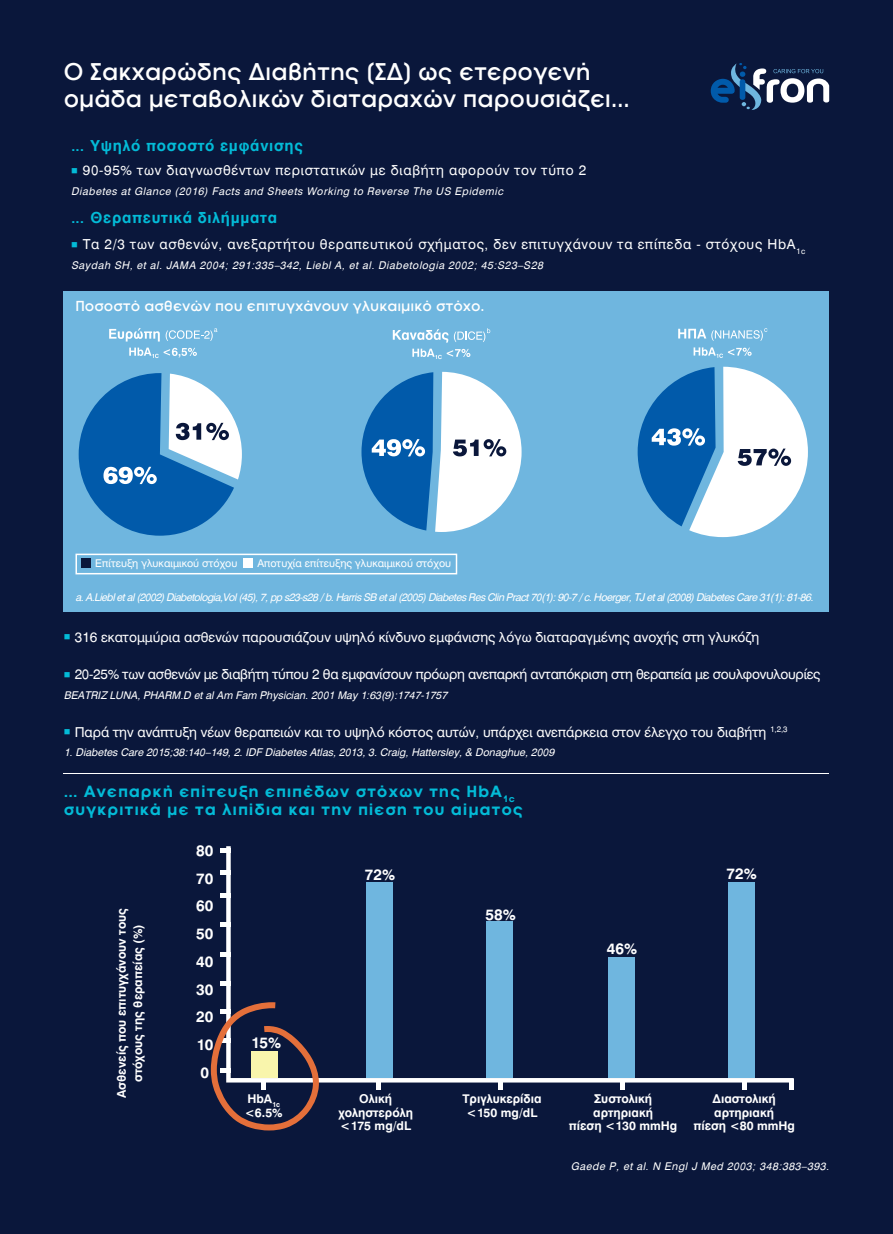
<style>
.page{position:relative;width:893px;height:1234px;background:#fff}
.page>*{position:absolute;margin:0;border:0;box-sizing:border-box;transform-origin:0 0}
.t1{font:22.5px/27px "Art Avanti Demi";letter-spacing:-.005em;color:#fff}
.t2{font:700 15px/18px "Art Avanti";letter-spacing:.05em;color:#03bbd7}
.t3{font:700 15px "Mg Helvetica";letter-spacing:.05em;color:#03bbd7}
.t4{font:700 15px/27.8px "Mg Helvetica";color:#fff;text-align:justify}
.t5{font:13.5px "Mg Helvetica";color:#fff}
.t6{font:13.5px "Mg Helvetica";letter-spacing:.05em;color:#fff}
.t7{font:13.5px "Mg Helvetica";letter-spacing:-.02em;color:#fff}
.t8{font:13.5px "Art Avanti Demi";color:#fff}
.t9{font:700 12px/13.5px "Mg Helvetica";color:#fff;text-align:center}
.t10{font:italic 10.5px "Mg Helvetica";letter-spacing:.05em;color:#fff}
.t11{font:italic 10.5px "Mg Helvetica";color:#fff}
.t12{font:italic 10.5px "Mg Helvetica";letter-spacing:-.05em;color:#fff}
.t13{font:10.5px "Mg Helvetica";color:#fff}
.s1{color:#03bbd7}
</style>
<div class="page">
<div style="left:0;top:0;width:893px;height:1233px;background:#0a173b"></div>
<svg style="left:711px;top:63px;width:118px;height:47px"></svg>
<hr style="left:64px;top:772px;width:765px;height:1px;background:#fff">
<svg style="left:226px;top:846px;width:563px;height:236px"></svg>
<div style="left:220px;top:847px;width:11px;height:5px;background:#fff"></div>
<div style="left:220px;top:869px;width:11px;height:5px;background:#fff"></div>
<hr style="left:220px;top:893px;width:11px;height:4px;background:#fff">
<hr style="left:220px;top:922px;width:11px;height:4px;background:#fff">
<div style="left:220px;top:951px;width:11px;height:5px;background:#fff"></div>
<hr style="left:220px;top:981px;width:11px;height:4px;background:#fff">
<div style="left:376px;top:1078px;width:5px;height:11px;background:#fff"></div>
<div style="left:498px;top:1078px;width:5px;height:11px;background:#fff"></div>
<div style="left:620px;top:1078px;width:5px;height:11px;background:#fff"></div>
<hr style="left:742px;top:1078px;width:4px;height:11px;background:#fff">
<div style="left:789px;top:1078px;width:5px;height:11px;background:#fff"></div>
<div style="left:366px;top:882px;width:27px;height:195px;background:#6fb6df"></div>
<div style="left:729px;top:882px;width:26px;height:195px;background:#6fb6df"></div>
<div style="left:486px;top:921px;width:27px;height:156px;background:#6fb6df"></div>
<div style="left:608px;top:956px;width:26px;height:121px;background:#6fb6df"></div>
<svg style="left:211px;top:1001px;width:108px;height:129px"></svg>
<div style="left:64px;top:291px;width:765px;height:320px;background:#6fb6df"></div>
<svg style="left:75px;top:553px;width:382px;height:21px"></svg>
<div style="left:82px;top:559px;width:9px;height:9px;background:#0a173b"></div>
<div style="left:244px;top:559px;width:9px;height:9px;background:#fff"></div>
<svg style="left:109px;top:328px;width:51px;height:13px"></svg>
<svg style="left:166px;top:328px;width:51px;height:13px"></svg>
<svg style="left:129px;top:347px;width:68px;height:11px"></svg>
<svg style="left:79px;top:373px;width:163px;height:162px"></svg>
<svg style="left:393px;top:328px;width:97px;height:14px"></svg>
<svg style="left:412px;top:348px;width:58px;height:11px"></svg>
<svg style="left:361px;top:372px;width:161px;height:160px"></svg>
<svg style="left:678px;top:328px;width:89px;height:13px"></svg>
<svg style="left:694px;top:347px;width:58px;height:11px"></svg>
<svg style="left:638px;top:366px;width:170px;height:171px"></svg>
<h1 class="t1" style="left:64px;top:58px;width:567px">Ο Σακχαρώδης ∆ιαβήτης (Σ∆) ως ετερογενή οµάδα µεταβολικών διαταραχών παρουσιάζει…</h1>
<p class="t3" style="left:71px;top:137px;width:233px">… Υψηλό ποσοστό εµφάνισης</p>
<p class="t6" style="left:71px;top:162px;width:516px"><span class="s1">■</span> 90-95% των διαγνωσθέντων περιστατικών µε διαβήτη αφορούν τον τύπο 2</p>
<p class="t10" style="left:71px;top:184px;width:433px">Diabetes at Glance (2016) Facts and Sheets Working to Reverse The US Epidemic</p>
<p class="t3" style="left:71px;top:208px;width:207px">… Θεραπευτικά διλήµµατα</p>
<p class="t6" style="left:71px;top:236px;width:735px"><span class="s1">■</span> Τα 2/3 των ασθενών, ανεξαρτήτου θεραπευτικού σχήµατος, δεν επιτυγχάνουν τα επίπεδα - στόχους HbA<sub>1c</sub></p>
<p class="t10" style="left:71px;top:258px;width:473px">Saydah SH, et al. JAMA 2004; 291:335–342, Liebl A, et al. Diabetologia 2002; 45:S23–S28</p>
<p class="t8" style="left:75px;top:298px;width:410px">Ποσοστό ασθενών που επιτυγχάνουν γλυκαιµικό στόχο.</p>
<p class="t13" style="left:95px;top:557px;width:144px">Επίτευξη γλυκαιµικού στόχου</p>
<p class="t13" style="left:257px;top:557px;width:195px">Αποτυχία επίτευξης γλυκαιµικού στόχου</p>
<p class="t12" style="left:75px;top:591px;width:739px">a. Α.Liebl et al (2002) Diabetologia,Vol (45), 7, pp s23-s28 / b. Harris SB et al (2005) Diabetes Res Clin Pract 70(1): 90-7 / c. Hoerger, TJ et al (2008) Diabetes Care 31(1): 81-86.</p>
<p class="t5" style="left:64px;top:628px;width:697px"><span class="s1">■</span> 316 εκατοµµύρια ασθενών παρουσιάζουν υψηλό κίνδυνο εµφάνισης λόγω διαταραγµένης ανοχής στη γλυκόζη</p>
<p class="t7" style="left:64px;top:666px;width:758px"><span class="s1">■</span> 20-25% των ασθενών µε διαβήτη τύπου 2 θα εµφανίσουν πρόωρη ανεπαρκή ανταπόκριση στη θεραπεία µε σουλφονυλουρίες</p>
<p class="t11" style="left:64px;top:688px;width:385px">BEATRIZ LUNA, PHARM.D et al Am Fam Physician. 2001 May 1:63(9):1747-1757</p>
<p class="t5" style="left:64px;top:723px;width:725px"><span class="s1">■</span> Παρά την ανάπτυξη νέων θεραπειών και το υψηλό κόστος αυτών, υπάρχει ανεπάρκεια στον έλεγχο του διαβήτη <sup>1,2,3</sup></p>
<p class="t11" style="left:64px;top:745px;width:492px">1. Diabetes Care 2015;38:140–149, 2. IDF Diabetes Atlas, 2013, 3. Craig, Hattersley, &amp; Donaghue, 2009</p>
<p class="t2" style="left:64px;top:782px;width:461px">… Ανεπαρκή επίτευξη επιπέδων στόχων της ΗbΑ<sub>1c </sub>συγκριτικά µε τα λιπίδια και την πίεση του αίµατος</p>
<p class="t9" style="left:113px;top:1097px;width:191px;line-height:16.5px;rotate:-90deg">Ασθενείς που επιτυγχάνουν τους στόχους της θεραπείας (%)</p>
<p class="t4" style="left:196px;top:836px;width:19px">80<br>70<br>60<br>50<br>40<br>30<br>20<br>10<br>0</p>
<p class="t4" style="left:251px;top:1028px;width:32px">15%</p>
<p class="t9" style="left:245px;top:1091px;width:39px;text-align:left">HbA<sub>1c </sub>&lt;6.5%</p>
<p class="t4" style="left:365px;top:860px;width:32px">72%</p>
<p class="t4" style="left:485px;top:899px;width:32px">58%</p>
<p class="t4" style="left:607px;top:934px;width:32px">46%</p>
<p class="t4" style="left:726px;top:859px;width:32px">72%</p>
<p class="t9" style="left:338px;top:1091px;width:76px">Ολική χοληστερόλη &lt;175 mg/dL</p>
<p class="t9" style="left:569px;top:1091px;width:110px">Συστολική αρτηριακή<br>πίεση &lt;130 mmHg</p>
<p class="t9" style="left:462px;top:1091px;width:81px">Τριγλυκερίδια &lt;150 mg/dL</p>
<p class="t9" style="left:693px;top:1091px;width:103px">∆ιαστολική αρτηριακή<br>πίεση &lt;80 mmHg</p>
<p class="t10" style="left:571px;top:1159px;width:260px">Gaede P, et al. N Engl J Med 2003; 348:383–393.</p>
</div>
